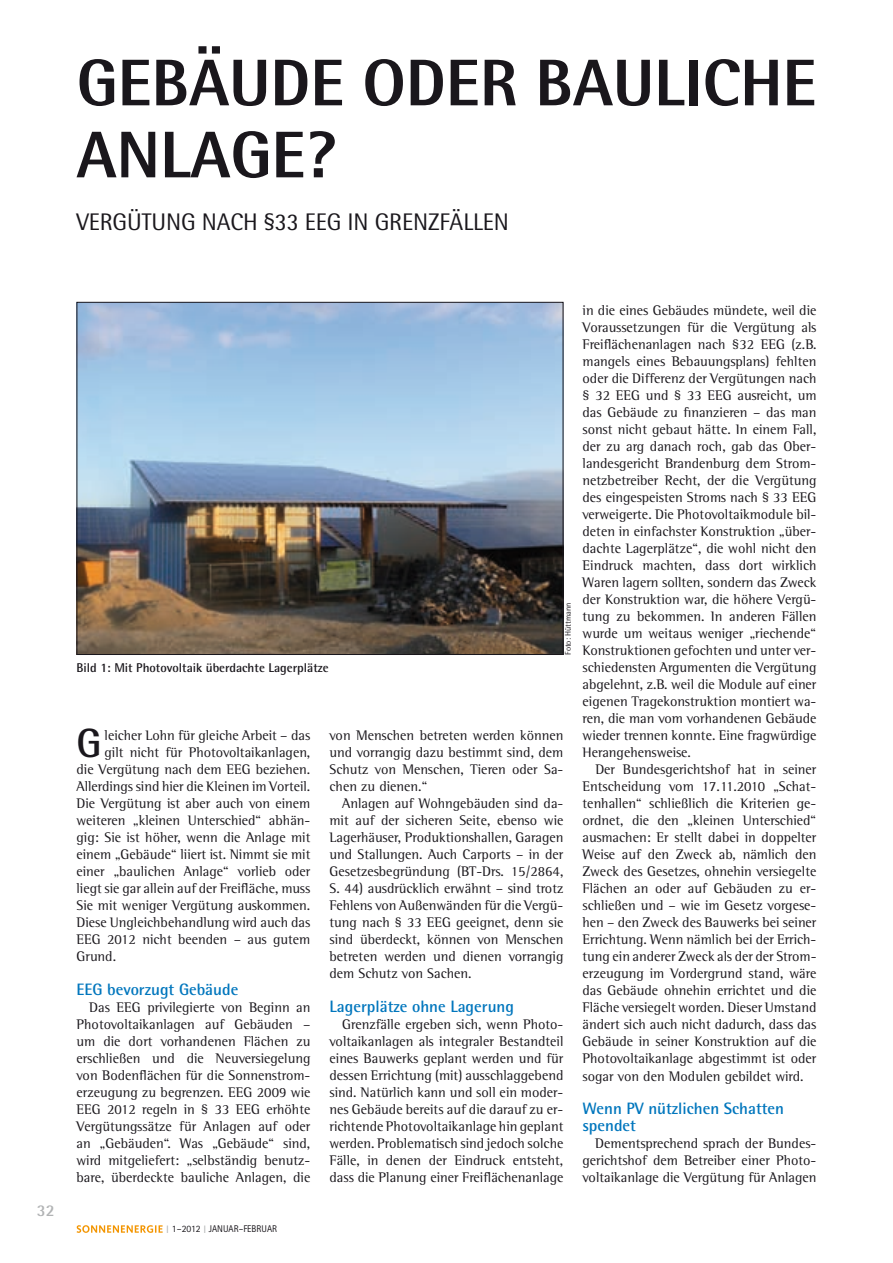
<style>
.page{position:relative;width:893px;height:1263px;background:#fff}
.page>*{position:absolute;margin:0;border:0;box-sizing:border-box;transform-origin:0 0}
.t1{font:800 66px "Rotis Semi Sans Std";color:#1a171c}
.t2{font:700 40.8px "Rotis Semi Sans Std";color:#1a171c}
.t3{font:24px "Rotis Semi Sans Std";letter-spacing:-.005em;color:#1a171c}
.t4{font:700 16.5px/17px "Rotis Semi Sans Std";color:#0076bd}
.t5{font:700 16.5px "Rotis Semi Sans Std";color:#b1b3b4}
.t6{font:14.25px/17px "Rotis Semi Serif Std";color:#1a171c;text-align:justify}
.t7{font:700 12.75px "Rotis Semi Sans Std";color:#1a171c}
.t8{font:9.75px "Rotis Sans Serif Std";color:#1a171c}
.t9{font:8.25px "Rotis Semi Sans Std";color:#1a171c}
.s1{font-size:10.8px;color:#b1b3b4}
</style>
<div class="page">
<svg style="left:77px;top:1225px;width:86px;height:8px"></svg>
<img style="left:79px;top:304px;width:482px;height:349px">
<h1 class="t1" style="left:77px;top:41px;width:190px">GEBÄUDE</h1>
<h1 class="t1" style="left:362px;top:41px;width:39px">ODER</h1>
<h1 class="t1" style="left:535px;top:41px;width:241px">BAU LICHE</h1>
<h1 class="t1" style="left:77px;top:113px;width:261px">ANLAGE?</h1>
<h3 class="t3" style="left:77px;top:207px;width:27px">VERGÜTUNG</h3>
<h3 class="t3" style="left:202px;top:207px;width:201px">NACH §33 EEG IN GRENZF</h3>
<h3 class="t3" style="left:450px;top:207px;width:46px">ÄLLEN</h3>
<p class="t5" style="left:37px;top:1200px;width:19px">32</p>
<p class="t7" style="left:77px;top:660px;width:254px">Bild 1: Mit Photovoltaik überdachte Lagerplätze</p>
<p class="t9" style="left:563px;top:655px;width:54px;rotate:-90deg">FOTO: HÜTTMANN</p>
<h2 class="t2" style="left:77px;top:718px;width:22px">G</h2>
<p class="t6" style="left:105px;top:727px;width:207px">leicher Lohn für gleiche Arbeit – das</p>
<p class="t6" style="left:105px;top:744px;width:207px">gilt nicht für Photovoltaikanlagen,</p>
<p class="t6" style="left:77px;top:761px;width:235px">die Vergütung nach dem EEG beziehen.</p>
<p class="t6" style="left:77px;top:778px;width:235px">Allerdings sind hier die Kleinen im Vorteil.</p>
<p class="t6" style="left:77px;top:795px;width:235px">Die Vergütung ist aber auch von einem</p>
<p class="t6" style="left:77px;top:812px;width:235px">weiteren „kleinen Unterschied“ abhän-</p>
<p class="t6" style="left:77px;top:829px;width:235px">gig: Sie ist höher, wenn die Anlage mit</p>
<p class="t6" style="left:77px;top:846px;width:235px">einem „Gebäude“ liiert ist. Nimmt sie mit</p>
<p class="t6" style="left:77px;top:863px;width:235px">einer „baulichen Anlage“ vorlieb oder</p>
<p class="t6" style="left:77px;top:880px;width:235px">liegt sie gar allein auf der Freifläche, muss</p>
<p class="t6" style="left:77px;top:897px;width:235px">Sie mit weniger Vergütung auskommen.</p>
<p class="t6" style="left:77px;top:914px;width:235px">Diese Ungleichbehandlung wird auch das</p>
<p class="t6" style="left:77px;top:931px;width:235px">EEG 2012 nicht beenden – aus gutem</p>
<p class="t6" style="left:77px;top:948px;width:41px">Grund.</p>
<p class="t4" style="left:77px;top:981px;width:163px">EEG bevorzugt Gebäude</p>
<p class="t6" style="left:77px;top:999px;width:235px;text-indent:13px">Das EEG privilegierte von Beginn an Photovoltaikanlagen auf Gebäuden – um die dort vorhandenen Flächen zu erschließen und die Neuversiegelung von Bodenflächen für die Sonnenstrom&shy;erzeugung zu begrenzen. EEG 2009 wie EEG 2012 regeln in § 33 EEG erhöhte Vergütungssätze für Anlagen auf oder an „Gebäuden“. Was „Gebäude“ sind, wird mitgeliefert: „selbständig benutz&shy;bare, überdeckte bauliche Anlagen, die</p>
<p class="t6" style="left:330px;top:727px;width:235px">von Menschen betreten werden können und vorrangig dazu bestimmt sind, dem Schutz von Menschen, Tieren oder Sa&shy;chen zu dienen.“</p>
<p class="t6" style="left:330px;top:795px;width:235px;text-indent:13px">Anlagen auf Wohngebäuden sind da&shy;mit auf der sicheren Seite, ebenso wie Lagerhäuser, Produktionshallen, Garagen und Stallungen. Auch Carports – in der Gesetzesbegründung (BT-Drs. 15/2864, S. 44) ausdrücklich erwähnt – sind trotz Fehlens von Außenwänden für die Vergü&shy;tung nach § 33 EEG geeignet, denn sie sind überdeckt, können von Menschen betreten werden und dienen vorrangig dem Schutz von Sachen.</p>
<p class="t4" style="left:330px;top:998px;width:186px">Lagerplätze ohne Lagerung</p>
<p class="t6" style="left:330px;top:1016px;width:235px;text-indent:13px">Grenzfälle ergeben sich, wenn Photo&shy;voltaikanlagen als integraler Bestandteil eines Bauwerks geplant werden und für dessen Errichtung (mit) ausschlaggebend sind. Natürlich kann und soll ein moder&shy;nes Gebäude bereits auf die darauf zu er&shy;richtende Photovoltaikanlage hin geplant werden. Problematisch sind jedoch solche Fälle, in denen der Eindruck entsteht, dass die Planung einer Freiflächenanlage</p>
<p class="t6" style="left:583px;top:301px;width:235px">in die eines Gebäudes mündete, weil die Voraussetzungen für die Vergütung als Freiflächenanlagen nach §32 EEG (z.B. mangels eines Bebauungsplans) fehlten oder die Differenz der Vergütungen nach § 32 EEG und § 33 EEG ausreicht, um das Gebäude zu finanzieren – das man sonst nicht gebaut hätte. In einem Fall, der zu arg danach roch, gab das Ober&shy;landesgericht Brandenburg dem Strom&shy;netzbetreiber Recht, der die Vergütung des eingespeisten Stroms nach § 33 EEG verweigerte. Die Photovoltaikmodule bil&shy;deten in einfachster Konstruktion „über&shy;dachte Lagerplätze“, die wohl nicht den Eindruck machten, dass dort wirklich Waren lagern sollten, sondern das Zweck der Konstruktion war, die höhere Vergü&shy;tung zu bekommen. In anderen Fällen wurde um weitaus weniger „riechende“ Konstruktionen gefochten und unter ver&shy;schiedensten Argumenten die Vergütung abgelehnt, z.B. weil die Module auf einer eigenen Tragekonstruktion montiert wa&shy;ren, die man vom vorhandenen Gebäude wieder trennen konnte. Eine fragwürdige Herangehensweise.</p>
<p class="t6" style="left:583px;top:761px;width:235px;text-indent:13px">Der Bundesgerichtshof hat in seiner Entscheidung vom 17.11.2010 „Schat&shy;tenhallen“ schließlich die Kriterien ge&shy;ordnet, die den „kleinen Unterschied“ ausmachen: Er stellt dabei in doppelter Weise auf den Zweck ab, nämlich den Zweck des Gesetzes, ohnehin versiegelte Flächen an oder auf Gebäuden zu er&shy;schließen und – wie im Gesetz vorgese&shy;hen – den Zweck des Bauwerks bei seiner Errichtung. Wenn nämlich bei der Errich&shy;tung ein anderer Zweck als der der Strom&shy;erzeugung im Vordergrund stand, wäre das Gebäude ohnehin errichtet und die Fläche versiegelt worden. Dieser Umstand ändert sich auch nicht dadurch, dass das Gebäude in seiner Konstruktion auf die Photovoltaikanlage abgestimmt ist oder sogar von den Modulen gebildet wird.</p>
<p class="t4" style="left:583px;top:1100px;width:203px">Wenn PV nützlichen Schatten spendet</p>
<p class="t6" style="left:583px;top:1135px;width:235px;text-indent:13px">Dementsprechend sprach der Bundes&shy;gerichtshof dem Betreiber einer Photo&shy;voltaikanlage die Vergütung für Anlagen</p>
<p class="t8" style="left:166px;top:1223px;width:113px"><span class="s1">I</span> 1–2012 <span class="s1">I</span> JANUAR–FEBRUAR</p>
</div>
